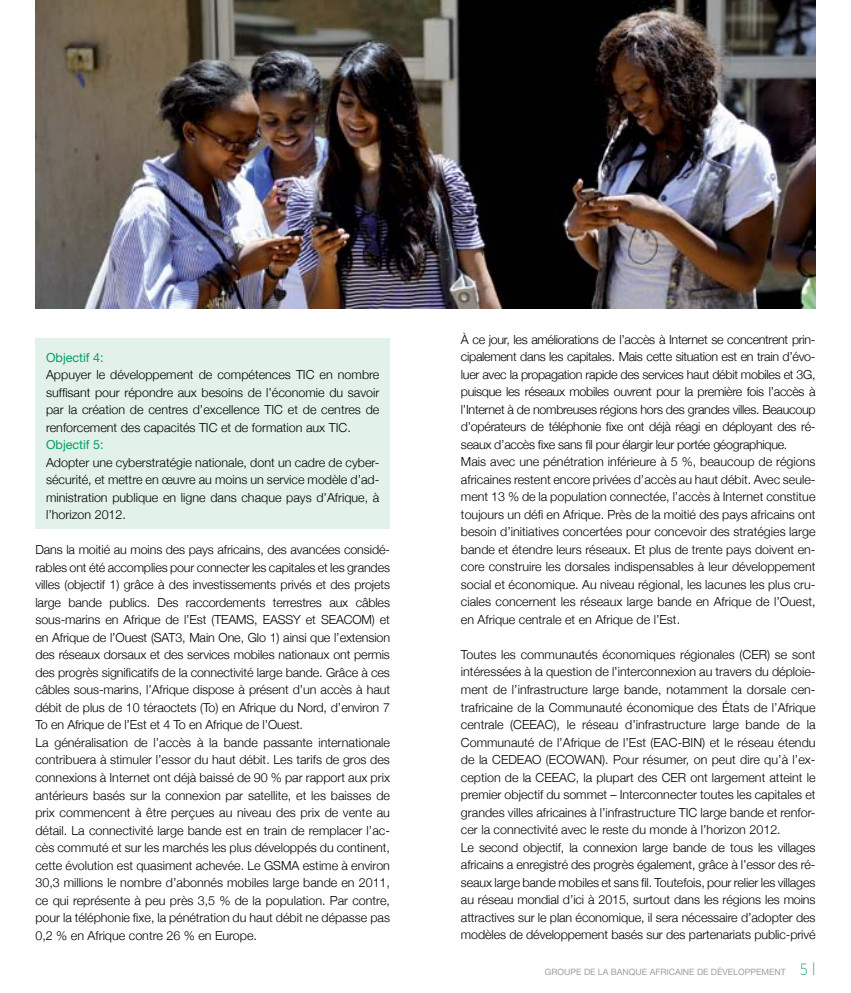
<style>
.page{position:relative;width:851px;height:993px;background:#fff}
.page>*{position:absolute;margin:0;border:0;box-sizing:border-box;transform-origin:0 0}
.t1{font:300 12.5px/17.5px "Helvetica Neue";color:#000}
.t2{font:12.5px "Helvetica Neue LT Std";color:#00a160}
.t3{font:8.75px "Helvetica Neue LT Std";color:#9d9fa2}
.s1{font-family:"Kabel";font-weight:300;font-size:17.5px;color:#00a160}
</style>
<div class="page">
<div style="left:35px;top:338px;width:355px;height:191px;background:#e2f1e9"></div>
<img style="left:35px;top:0;width:780px;height:308px">
<p class="t2" style="left:46px;top:349px;width:59px">OBJECTIF 4:</p>
<p class="t1" style="left:46px;top:365px;width:335px;text-align:justify">Appuyer le développement de compétences TIC en nombre suffisant pour répondre aux besoins de l’économie du savoir par la création de centres d’excellence TIC et de centres de renforcement des capacités TIC et de formation aux TIC.</p>
<p class="t2" style="left:46px;top:437px;width:59px">OBJECTIF 5:</p>
<p class="t1" style="left:46px;top:453px;width:335px;text-align:justify">Adopter une cyberstratégie nationale, dont un cadre de cyber&shy;sécurité, et mettre en œuvre au moins un service modèle d’ad&shy;ministration publique en ligne dans chaque pays d’Afrique, à l’horizon 2012.</p>
<p class="t1" style="left:35px;top:540px;width:356px">Dans la moitié au moins des pays africains, des avancées considé&shy;rables ont été accomplies pour connecter les capitales et les grandes villes (objectif 1) grâce à des investissements privés et des projets large bande publics. Des raccordements terrestres aux câbles sous-marins en Afrique de l’Est (TEAMS, EASSY et SEACOM) et en Afrique de l’Ouest (SAT3, Main One, Glo 1) ainsi que l’extension des réseaux dorsaux et des services mobiles nationaux ont permis des progrès significatifs de la connectivité large bande. Grâce à ces câbles sous-marins, l’Afrique dispose à présent d’un accès à haut débit de plus de 10 téraoctets (To) en Afrique du Nord, d’environ 7<br>To en Afrique de l’Est et 4 To en Afrique de l’Ouest.<br>La généralisation de l’accès à la bande passante internationale contribuera à stimuler l’essor du haut débit. Les tarifs de gros des connexions à Internet ont déjà baissé de 90 % par rapport aux prix antérieurs basés sur la connexion par satellite, et les baisses de prix commencent à être perçues au niveau des prix de vente au détail. La connectivité large bande est en train de remplacer l’ac&shy;cès commuté et sur les marchés les plus développés du continent, cette évolution est quasiment achevée. Le GSMA estime à environ 30,3 millions le nombre d’abonnés mobiles large bande en 2011, ce qui représente à peu près 3,5 % de la population. Par contre, pour la téléphonie fixe, la pénétration du haut débit ne dépasse pas 0,2 % en Afrique contre 26 % en Europe.</p>
<p class="t1" style="left:461px;top:330px;width:356px">À ce jour, les améliorations de l’accès à Internet se concentrent prin&shy;cipalement dans les capitales. Mais cette situation est en train d’évo&shy;luer avec la propagation rapide des services haut débit mobiles et 3G, puisque les réseaux mobiles ouvrent pour la première fois l’accès à l’Internet à de nombreuses régions hors des grandes villes. Beaucoup d’opérateurs de téléphonie fixe ont déjà réagi en déployant des ré&shy;seaux d’accès fixe sans fil pour élargir leur portée géographique.<br>Mais avec une pénétration inférieure à 5 %, beaucoup de régions africaines restent encore privées d’accès au haut débit. Avec seule&shy;ment 13 % de la population connectée, l’accès à Internet constitue toujours un défi en Afrique. Près de la moitié des pays africains ont besoin d’initiatives concertées pour concevoir des stratégies large bande et étendre leurs réseaux. Et plus de trente pays doivent en&shy;core construire les dorsales indispensables à leur développement social et économique. Au niveau régional, les lacunes les plus cru&shy;ciales concernent les réseaux large bande en Afrique de l’Ouest, en Afrique centrale et en Afrique de l’Est.</p>
<p class="t1" style="left:461px;top:645px;width:356px">Toutes les communautés économiques régionales (CER) se sont intéressées à la question de l’interconnexion au travers du déploie&shy;ment de l’infrastructure large bande, notamment la dorsale cen&shy;trafricaine de la Communauté économique des États de l’Afrique centrale (CEEAC), le réseau d’infrastructure large bande de la Communauté de l’Afrique de l’Est (EAC-BIN) et le réseau étendu de la CEDEAO (ECOWAN). Pour résumer, on peut dire qu’à l’ex&shy;ception de la CEEAC, la plupart des CER ont largement atteint le premier objectif du sommet – Interconnecter toutes les capitales et grandes villes africaines à l’infrastructure TIC large bande et renfor&shy;cer la connectivité avec le reste du monde à l’horizon 2012.<br>Le second objectif, la connexion large bande de tous les villages africains a enregistré des progrès également, grâce à l’essor des ré&shy;seaux large bande mobiles et sans fil. Toutefois, pour relier les villages au réseau mondial d’ici à 2015, surtout dans les régions les moins attractives sur le plan économique, il sera nécessaire d’adopter des modèles de développement basés sur des partenariats public-privé</p>
<p class="t3" style="left:545px;top:966px;width:272px">GROUPE DE LA BANQUE AFRICAINE DE DÉVELOPPEMENT <span class="s1">5 I</span></p>
</div>
